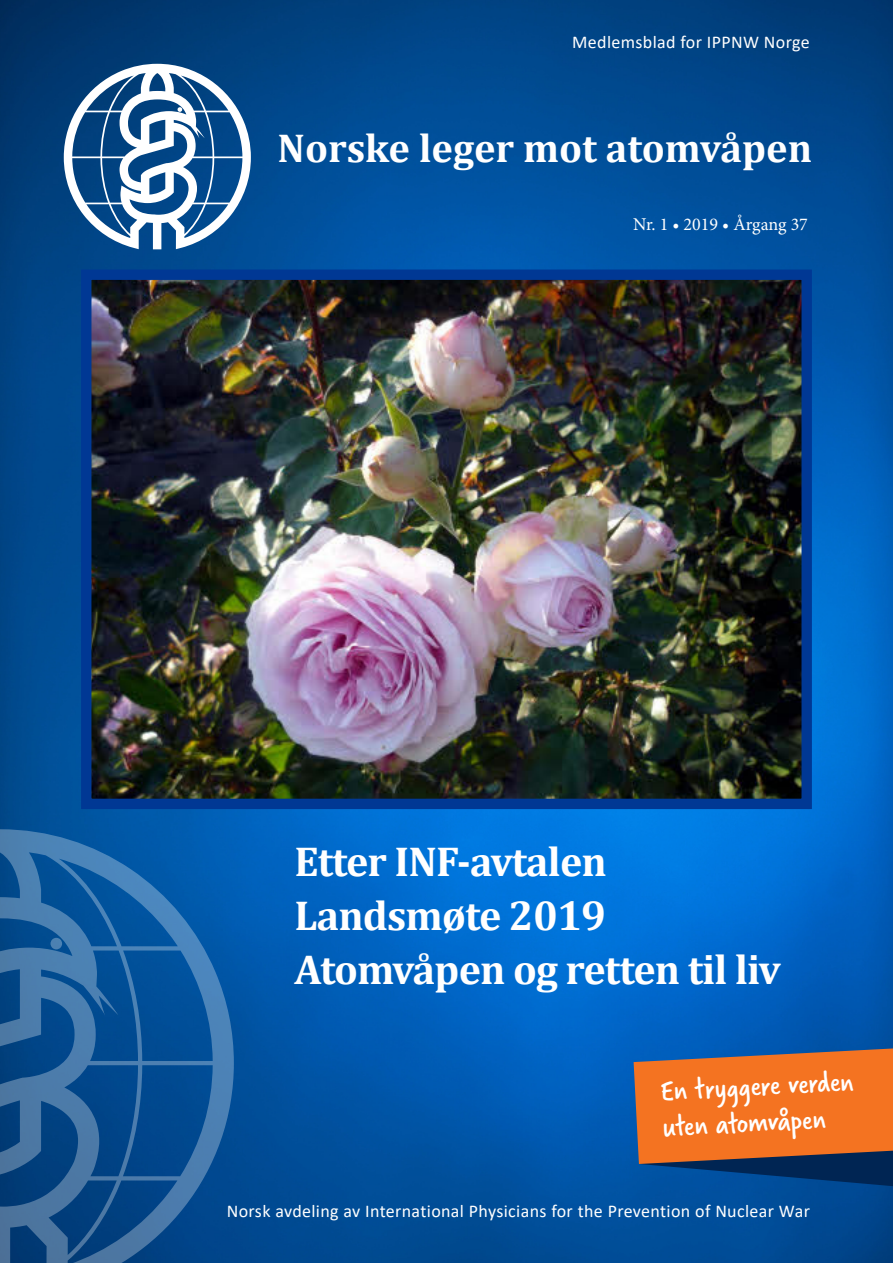
<style>
.page{position:relative;width:893px;height:1263px;background:#fff}
.page>*{position:absolute;margin:0;border:0;box-sizing:border-box;transform-origin:0 0}
.t1{font:700 42px "Cambria";letter-spacing:-.02em;color:#fff}
.t2{font:700 40.5px "Cambria";color:#fff}
.t3{font:31.5px "Verveine";color:#fff}
.t4{font:18px "Calibri";letter-spacing:.02em;color:#fff}
.t5{font:18px "Minion Pro";color:#fff}
</style>
<div class="page">
<img style="left:0;top:0;width:893px;height:1263px">
<svg style="left:0;top:829px;width:234px;height:434px;background:#1a5b9b"></svg>
<img style="left:92px;top:280px;width:709px;height:518px">
<div style="left:81px;top:269px;width:731px;height:540px;border:10px solid #003894"></div>
<svg style="left:64px;top:64px;width:187px;height:185px"></svg>
<svg style="left:634px;top:1048px;width:259px;height:138px;background:#b3643a"></svg>
<p class="t4" style="left:572px;top:29px;width:239px">Medlemsblad for IPPNW Norge</p>
<p class="t2" style="left:277px;top:120px;width:536px">Norske leger mot atomvåpen</p>
<p class="t5" style="left:633px;top:212px;width:176px">Nr. 1 • 2019 • Årgang 37</p>
<p class="t1" style="left:294px;top:832px;width:314px">Etter INF-avtalen</p>
<p class="t1" style="left:294px;top:886px;width:313px">Landsmøte 2019</p>
<p class="t1" style="left:294px;top:940px;width:488px">Atomvåpen og retten til liv</p>
<p class="t3" style="left:659px;top:1069px;width:195px;rotate:-3deg">En tryggere verden</p>
<p class="t3" style="left:661px;top:1105px;width:165px;rotate:-3deg">uten atomvåpen</p>
<p class="t4" style="left:227px;top:1198px;width:585px">Norsk avdeling av International Physicians for the Prevention of Nuclear War</p>
</div>
